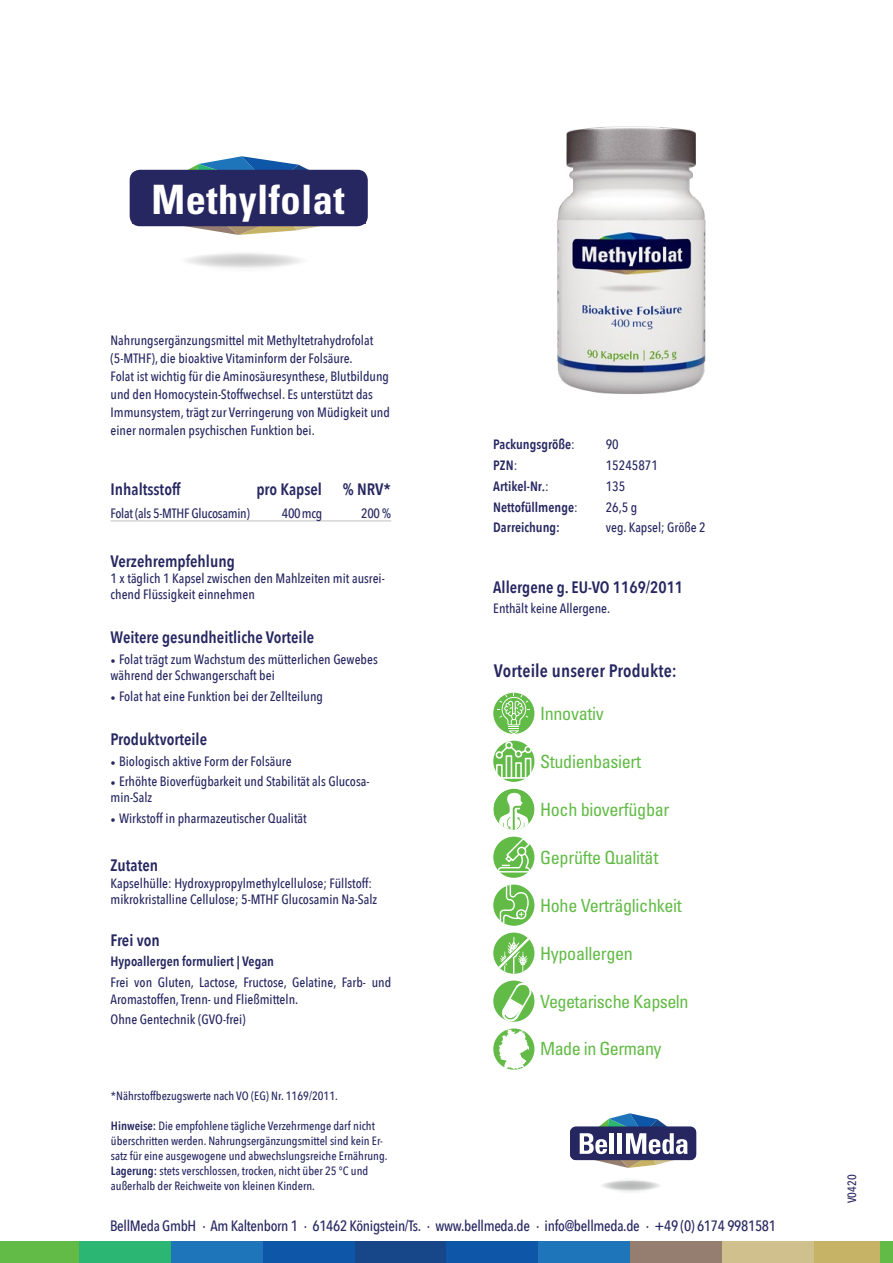
<style>
.page{position:relative;width:893px;height:1263px;background:#fff}
.page>*{position:absolute;margin:0;border:0;box-sizing:border-box;transform-origin:0 0}
.t1{font:700 condensed 40.5px "Univers LT";letter-spacing:.01em;color:#fff}
.t2{font:condensed 18.15px "Univers LT";letter-spacing:-.02em;color:#62bb46}
.t3{font:600 18px "Avenir Next Condensed";letter-spacing:.01em;color:#262761}
.t4{font:600 16.5px "Avenir Next Condensed";color:#262761}
.t5{font:500 15px "Avenir Next Condensed";letter-spacing:-.02em;color:#262761}
.t6{font:500 13.5px/18px "Avenir Next Condensed";color:#262761}
.t7{font:600 13.5px "Avenir Next Condensed";color:#262761}
.t8{font:500 13.5px "Avenir Next Condensed";letter-spacing:-.02em;color:#262761}
.t9{font:500 12px/15px "Avenir Next Condensed";color:#262761}
.s1{font-family:"Minion Pro";font-weight:400}
.s2{font-weight:600}
.s3{font-weight:500}
</style>
<div class="page">
<div style="left:0;top:1242px;width:79px;height:21px;background:#62bb46"></div>
<div style="left:79px;top:1242px;width:92px;height:21px;background:#2bb673"></div>
<div style="left:171px;top:1242px;width:92px;height:21px;background:#1e75ba"></div>
<div style="left:263px;top:1242px;width:92px;height:21px;background:#0e56a7"></div>
<div style="left:355px;top:1242px;width:91px;height:21px;background:#174788"></div>
<div style="left:446px;top:1242px;width:92px;height:21px;background:#0e56a7"></div>
<div style="left:538px;top:1242px;width:92px;height:21px;background:#1e75ba"></div>
<div style="left:630px;top:1242px;width:92px;height:21px;background:#957e70"></div>
<div style="left:722px;top:1242px;width:92px;height:21px;background:#cfc08e"></div>
<div style="left:814px;top:1242px;width:79px;height:21px;background:#c6b365"></div>
<div style="left:601px;top:1177px;width:59px;height:17px;background:#fbfbfc;border-radius:50%"></div>
<svg style="left:598px;top:1180px;width:65px;height:11px"></svg>
<div style="left:570px;top:1127px;width:126px;height:33px;background:#262761;border-radius:6px"></div>
<svg style="left:580px;top:1113px;width:107px;height:55px"></svg>
<div style="left:880px;top:1242px;width:13px;height:21px;background:#62bb46"></div>
<svg style="left:493px;top:1028px;width:41px;height:42px"></svg>
<div style="left:493px;top:932px;width:41px;height:42px;background:#62bb46;border-radius:50%"></div>
<svg style="left:498px;top:937px;width:31px;height:37px"></svg>
<div style="left:493px;top:885px;width:41px;height:41px;background:#62bb46;border-radius:50%"></div>
<svg style="left:500px;top:885px;width:29px;height:38px"></svg>
<div style="left:493px;top:693px;width:41px;height:41px;background:#62bb46;border-radius:50%"></div>
<svg style="left:497px;top:693px;width:33px;height:41px"></svg>
<div style="left:493px;top:837px;width:41px;height:41px;background:#62bb46;border-radius:50%"></div>
<svg style="left:497px;top:836px;width:34px;height:37px"></svg>
<svg style="left:493px;top:980px;width:41px;height:42px"></svg>
<svg style="left:499px;top:981px;width:34px;height:89px"></svg>
<div style="left:493px;top:741px;width:41px;height:41px;background:#62bb46;border-radius:50%"></div>
<svg style="left:493px;top:741px;width:41px;height:38px"></svg>
<div style="left:493px;top:789px;width:41px;height:41px;background:#62bb46;border-radius:50%"></div>
<svg style="left:499px;top:793px;width:29px;height:37px"></svg>
<hr style="left:111px;top:520px;width:280px;height:1px;background:#bcbec0">
<svg style="left:132px;top:156px;width:233px;height:79px"></svg>
<div style="left:130px;top:170px;width:238px;height:56px;background:#262761;border-radius:10px"></div>
<img style="left:557px;top:126px;width:149px;height:268px">
<h1 class="t1" style="left:152px;top:175px;width:195px">Methylfolat</h1>
<p class="t6" style="left:111px;top:331px;width:281px">Nahrungsergänzungsmittel mit Methyltetrahydrofolat (5-MTHF), die bioaktive Vitaminform der Folsäure.<br>Folat ist wichtig für die Aminosäuresynthese, Blutbildung und den Homocystein-Stoffwechsel. Es unterstützt das Immunsystem, trägt zur Verringerung von Müdigkeit und einer normalen psychischen Funktion bei.</p>
<p class="t4" style="left:111px;top:475px;width:72px">Inhaltsstoff</p>
<p class="t4" style="left:256px;top:475px;width:67px">pro Kapsel</p>
<p class="t4" style="left:343px;top:475px;width:50px">% NRV*</p>
<p class="t8" style="left:111px;top:505px;width:141px">Folat (als 5-MTHF Glucosamin)</p>
<p class="t6" style="left:282px;top:505px;width:42px">400mcg</p>
<p class="t6" style="left:361px;top:505px;width:31px">200 %</p>
<p class="t4" style="left:111px;top:546px;width:126px">Verzehrempfehlung</p>
<p class="t6" style="left:111px;top:570px;width:276px;line-height:16.2px">1 x täglich 1 Kapsel zwischen den Mahlzeiten mit ausrei&shy;chend Flüssigkeit einnehmen</p>
<p class="t4" style="left:111px;top:623px;width:205px">Weitere gesundheitliche Vorteile</p>
<p class="t6" style="left:111px;top:651px;width:269px;line-height:16.2px"><span class="s1">•</span> Folat trägt zum Wachstum des mütterlichen Gewebes während der Schwangerschaft bei</p>
<p class="t6" style="left:111px;top:687px;width:214px"><span class="s1">•</span> Folat hat eine Funktion bei der Zellteilung</p>
<p class="t4" style="left:111px;top:725px;width:98px">Produktvorteile</p>
<p class="t6" style="left:111px;top:752px;width:183px"><span class="s1">•</span> Biologisch aktive Form der Folsäure</p>
<p class="t6" style="left:111px;top:773px;width:261px;line-height:16.2px"><span class="s1">•</span> Erhöhte Bioverfügbarkeit und Stabilität als Glucosa&shy;min-Salz</p>
<p class="t6" style="left:111px;top:809px;width:198px"><span class="s1">•</span> Wirkstoff in pharmazeutischer Qualität</p>
<p class="t4" style="left:111px;top:851px;width:49px">Zutaten</p>
<p class="t6" style="left:111px;top:874px;width:268px;line-height:16.5px">Kapselhülle: Hydroxypropylmethylcellulose; Füllstoff: mikrokristalline Cellulose; 5-MTHF Glucosamin Na-Salz</p>
<p class="t4" style="left:111px;top:925px;width:51px">Frei von</p>
<p class="t7" style="left:111px;top:950px;width:165px">Hypoallergen formuliert | Vegan</p>
<p class="t6" style="left:111px;top:974px;width:282px;line-height:16.5px">Frei von Gluten, Lactose, Fructose, Gelatine, Farb- und<br>Aromastoffen, Trenn- und Fließmitteln.</p>
<p class="t6" style="left:111px;top:1010px;width:137px">Ohne Gentechnik (GVO-frei)</p>
<p class="t9" style="left:111px;top:1088px;width:228px">*Nährstoffbezugswerte nach VO (EG) Nr. 1169/2011.</p>
<p class="t9" style="left:111px;top:1118px;width:278px"><span class="s2">Hinweise:</span> Die empfohlene tägliche Verzehrmenge darf nicht überschritten werden. Nahrungsergänzungsmittel sind kein Er&shy;satz für eine ausgewogene und abwechslungsreiche Ernährung.<br><span class="s2">Lagerung:</span> stets verschlossen, trocken, nicht über 25 °C und außerhalb der Reichweite von kleinen Kindern.</p>
<p class="t7" style="left:493px;top:433px;width:83px">Packungsgröße<span class="s3">:</span></p>
<p class="t6" style="left:606px;top:436px;width:15px">90</p>
<p class="t7" style="left:493px;top:454px;width:26px">PZN<span class="s3">:</span></p>
<p class="t6" style="left:606px;top:456px;width:54px">15245871</p>
<p class="t7" style="left:493px;top:474px;width:57px">Artikel-Nr.<span class="s3">:</span></p>
<p class="t6" style="left:606px;top:477px;width:21px">135</p>
<p class="t7" style="left:493px;top:495px;width:86px">Nettofüllmenge<span class="s3">:</span></p>
<p class="t6" style="left:606px;top:498px;width:33px">26,5 g</p>
<p class="t7" style="left:493px;top:516px;width:68px">Darreichung:</p>
<p class="t6" style="left:606px;top:519px;width:101px">veg. Kapsel; Größe 2</p>
<p class="t4" style="left:493px;top:573px;width:191px">Allergene g. EU-VO 1169/2011</p>
<p class="t6" style="left:493px;top:600px;width:119px">Enthält keine Allergene.</p>
<h3 class="t3" style="left:494px;top:655px;width:185px">Vorteile unserer Produkte:</h3>
<h2 class="t2" style="left:540px;top:702px;width:65px">Innovativ</h2>
<h2 class="t2" style="left:540px;top:750px;width:103px">Studienbasiert</h2>
<h2 class="t2" style="left:540px;top:798px;width:131px">Hoch bioverfügbar</h2>
<h2 class="t2" style="left:540px;top:846px;width:120px">Geprüfte Qualität</h2>
<h2 class="t2" style="left:540px;top:894px;width:143px">Hohe Verträglichkeit</h2>
<h2 class="t2" style="left:540px;top:942px;width:94px">Hypoallergen</h2>
<h2 class="t2" style="left:540px;top:990px;width:150px">Vegetarische Kapseln</h2>
<h2 class="t2" style="left:540px;top:1037px;width:123px">Made in Germany</h2>
<p class="t5" style="left:110px;top:1216px;width:668px">BellMeda GmbH · Am Kaltenborn 1 · 61462 Königstein/Ts. · www.bellmeda.de · info@bellmeda.de · +49 (0) 6174 9981581</p>
<p class="t9" style="left:845px;top:1203px;width:30px;rotate:-90deg">V0420</p>
</div>
